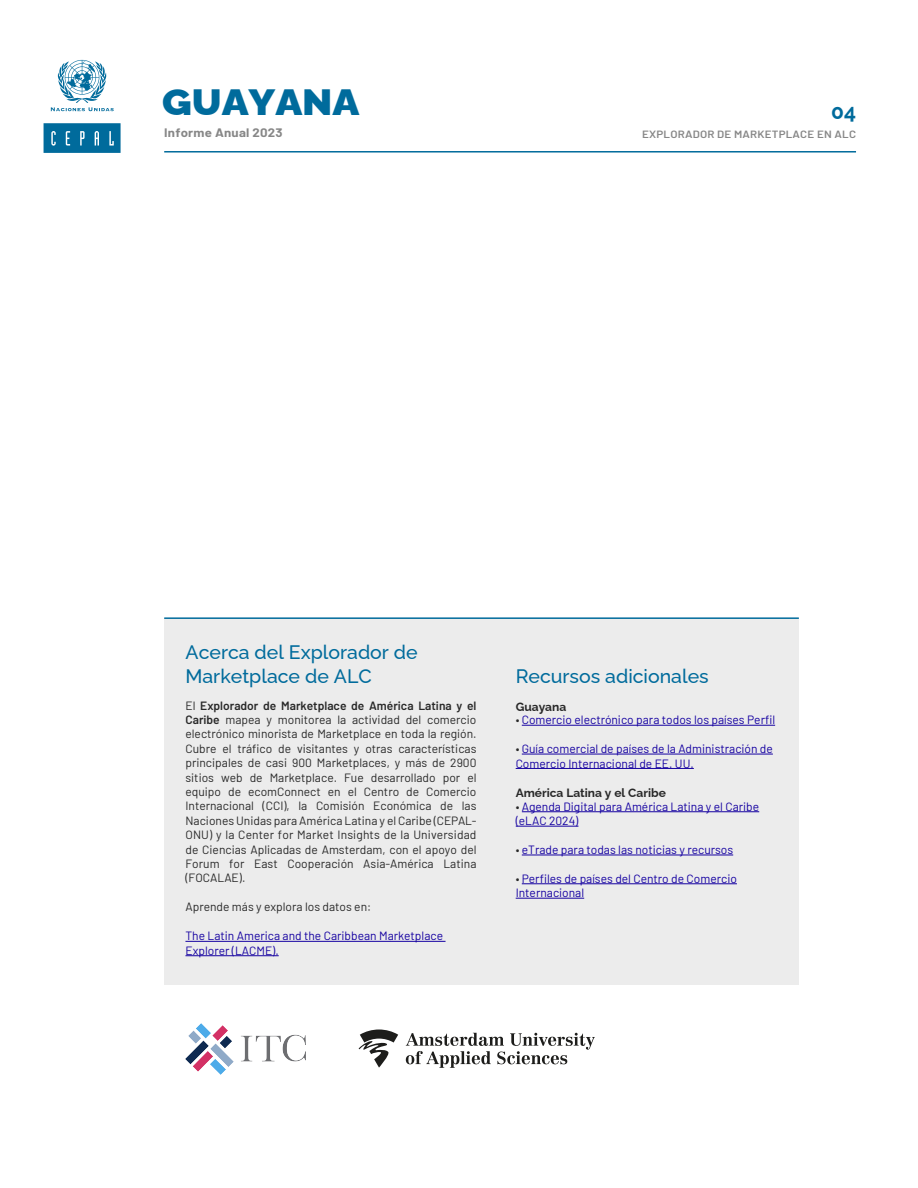
<style>
.page{position:relative;width:918px;height:1188px;background:#fff}
.page>*{position:absolute;margin:0;border:0;box-sizing:border-box;transform-origin:0 0}
.t1{font:900 36.6px "Raleway";color:#006b9c;scale:1.1 1}
.t2{font:700 21px "Raleway";color:#006b9c}
.t3{font:500 19.5px/23.4px "Raleway";color:#006b9c}
.t4{font:12px/14.4px "Barlow";color:#282828;text-align:justify}
.t5{font:12px/14.4px "Barlow";color:#1501a1}
.t6{font:700 12px "Raleway";color:#282828}
.t7{font:700 12px "Barlow";letter-spacing:.015em;color:#878787;scale:1.1 1}
.t8{font:600 10.5px "Barlow";letter-spacing:.015em;color:#878787;scale:1.1 1}
.s1{font-weight:600}
.s2{color:#282828}
</style>
<div class="page">
<hr style="left:164px;top:151px;width:692px;height:2px;background:#006b9c">
<div style="left:44px;top:123px;width:77px;height:30px;background:#006b9c;border:2px solid #006b9c"></div>
<svg style="left:51px;top:131px;width:5px;height:15px"></svg>
<svg style="left:66px;top:131px;width:4px;height:15px"></svg>
<svg style="left:80px;top:131px;width:5px;height:15px"></svg>
<svg style="left:95px;top:131px;width:4px;height:15px"></svg>
<svg style="left:109px;top:131px;width:5px;height:15px"></svg>
<svg style="left:51px;top:60px;width:63px;height:51px"></svg>
<div style="left:164px;top:618px;width:635px;height:367px;background:#ececec"></div>
<hr style="left:164px;top:617px;width:635px;height:2px;background:#006b9c">
<hr style="left:185px;top:941px;width:261px;height:1px;background:#1501a1">
<hr style="left:185px;top:955px;width:94px;height:1px;background:#1501a1">
<svg style="left:406px;top:1033px;width:189px;height:35px"></svg>
<svg style="left:359px;top:1030px;width:39px;height:38px"></svg>
<img style="left:186px;top:1023px;width:119px;height:51px">
<hr style="left:522px;top:725px;width:253px;height:1px;background:#1501a1">
<hr style="left:522px;top:754px;width:251px;height:1px;background:#1501a1">
<hr style="left:516px;top:768px;width:178px;height:1px;background:#1501a1">
<hr style="left:522px;top:811px;width:237px;height:1px;background:#1501a1">
<hr style="left:516px;top:826px;width:62px;height:1px;background:#1501a1">
<hr style="left:522px;top:855px;width:211px;height:1px;background:#1501a1">
<hr style="left:522px;top:883px;width:215px;height:1px;background:#1501a1">
<hr style="left:516px;top:898px;width:68px;height:1px;background:#1501a1">
<h1 class="t1" style="left:162px;top:74px;width:181px">GUAYANA</h1>
<h2 class="t2" style="left:831px;top:95px;width:26px">04</h2>
<p class="t7" style="left:164px;top:124px;width:109px">Informe Anual 2023</p>
<p class="t8" style="left:642px;top:126px;width:196px">EXPLORADOR DE MARKETPLACE EN ALC</p>
<h3 class="t3" style="left:185px;top:639px;width:234px">Acerca del Explorador de<br>Marketplace de ALC</h3>
<p class="t4" style="left:185px;top:697px;width:293px">El <span class="s1">Explorador de Marketplace de América Latina y el Caribe</span> mapea y monitorea la actividad del comercio electrónico minorista de Marketplace en toda la región.<br>Cubre el tráfico de visitantes y otras características principales de casi 900 Marketplaces, y más de 2900 sitios web de Marketplace. Fue desarrollado por el equipo de ecomConnect en el Centro de Comercio Internacional (CCI), la Comisión Económica de las Naciones Unidas para América Latina y el Caribe (CEPAL-ONU) y la Center for Market Insights de la Universidad de Ciencias Aplicadas de Amsterdam, con el apoyo del Forum for East Cooperación Asia-América Latina (FOCALAE).</p>
<p class="t4" style="left:185px;top:899px;width:187px">Aprende más y explora los datos en:</p>
<p class="t5" style="left:185px;top:928px;width:259px">The Latin America and the Caribbean Marketplace<br>Explorer (LACME).</p>
<h3 class="t3" style="left:516px;top:662px;width:195px">Recursos adicionales</h3>
<p class="t6" style="left:516px;top:698px;width:52px">Guayana</p>
<p class="t5" style="left:516px;top:712px;width:261px"><span class="s2">•</span> Comercio electrónico para todos los países Perfil</p>
<p class="t5" style="left:516px;top:741px;width:259px"><span class="s2">•</span> Guía comercial de países de la Administración de<br>Comercio Internacional de EE. UU.</p>
<p class="t5" style="left:516px;top:798px;width:245px"><span class="s2">•</span> Agenda Digital para América Latina y el Caribe (eLAC 2024)</p>
<p class="t5" style="left:516px;top:842px;width:219px"><span class="s2">•</span> eTrade para todas las noticias y recursos</p>
<p class="t5" style="left:516px;top:870px;width:223px"><span class="s2">•</span> Perfiles de países del Centro de Comercio<br>Internacional</p>
<p class="t6" style="left:516px;top:783px;width:152px">América Latina y el Caribe</p>
</div>
